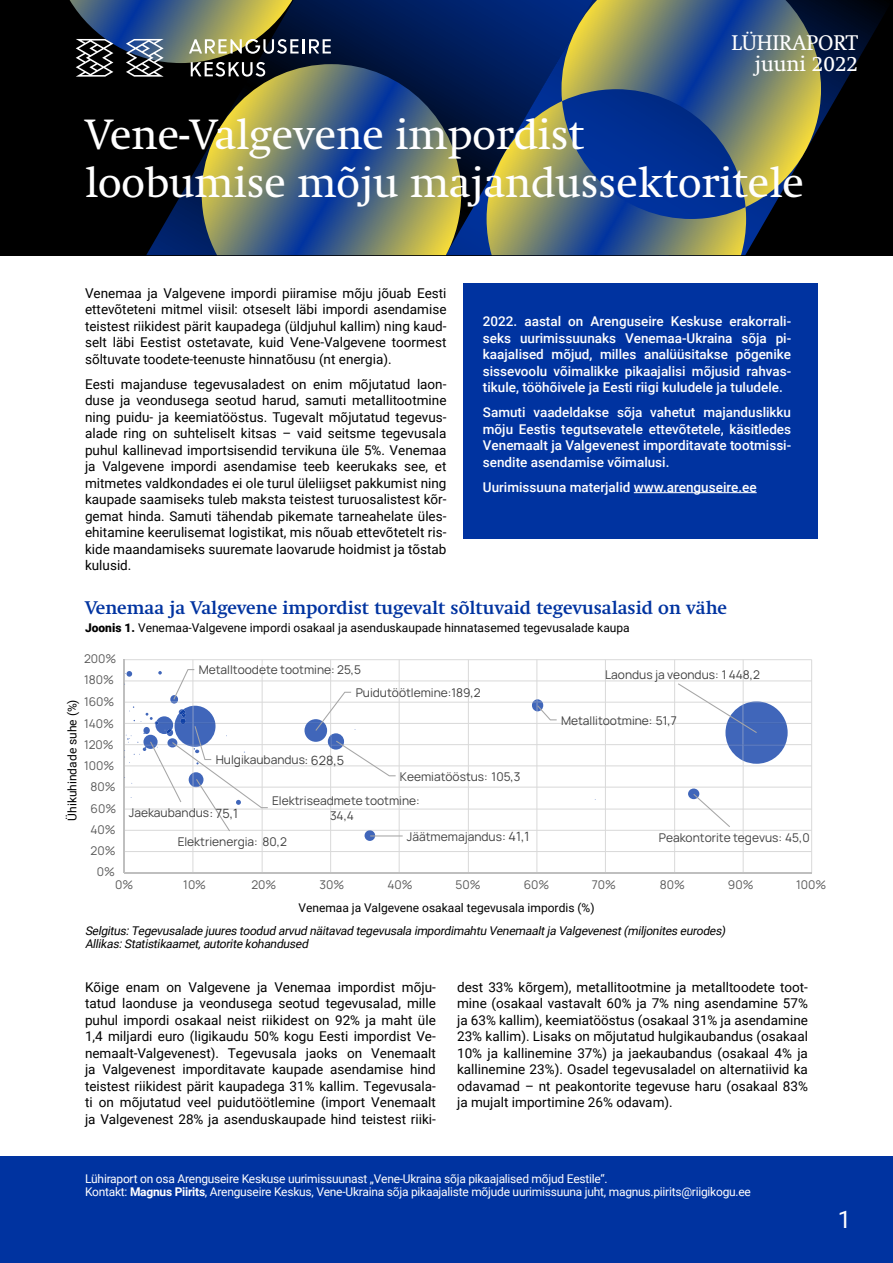
<style>
.page{position:relative;width:893px;height:1263px;background:#fff}
.page>*{position:absolute;margin:0;border:0;box-sizing:border-box;transform-origin:0 0}
.t1{font:42px/48px "Swift";color:#fff}
.t2{font:24px "Roboto";color:#fff}
.t3{font:21px/21px "Swift";color:#fff;text-align:right}
.t4{font:700 18px "Swift 1 OT";color:#0033a0}
.t5{font:13.5px/16.5px "Roboto";color:#000;text-align:justify}
.t6{font:500 13.5px/16.5px "Roboto";color:#fff;text-align:justify}
.t7{font:12px/15.6px "Manrope";color:#404040}
.t8{font:12px/13.5px "Roboto";letter-spacing:-.02em;color:#fff}
.t9{font:italic 12px/13.5px "Roboto";color:#000}
.t10{font:12px "Roboto";color:#000}
.t11{font:12px "Manrope";color:#595959}
.s1{font-weight:900}
.s2{font-size:12.75px}
.s3{font-weight:700}
</style>
<div class="page">
<div style="left:0;top:0;width:893px;height:255px;background:#000"></div>
<svg style="left:146px;top:0;width:353px;height:255px"></svg>
<svg style="left:499px;top:0;width:386px;height:254px"></svg>
<svg style="left:202px;top:64px;width:259px;height:191px;background:#596b6b"></svg>
<svg style="left:446px;top:101px;width:300px;height:154px;background:#5d6b60"></svg>
<svg style="left:561px;top:0;width:260px;height:207px;background:#4a6276"></svg>
<svg style="left:70px;top:0;width:261px;height:77px"></svg>
<div style="left:0;top:1157px;width:893px;height:106px;background:#0033a0"></div>
<div style="left:463px;top:283px;width:354px;height:256px;background:#0033a0"></div>
<hr style="left:124px;top:659px;width:688px;height:1px;background:#d9d9d9">
<hr style="left:124px;top:680px;width:688px;height:1px;background:#d9d9d9">
<hr style="left:124px;top:702px;width:688px;height:1px;background:#d9d9d9">
<hr style="left:124px;top:723px;width:688px;height:1px;background:#d9d9d9">
<hr style="left:124px;top:744px;width:688px;height:1px;background:#d9d9d9">
<hr style="left:124px;top:765px;width:688px;height:1px;background:#d9d9d9">
<hr style="left:124px;top:787px;width:688px;height:1px;background:#d9d9d9">
<hr style="left:124px;top:808px;width:688px;height:1px;background:#d9d9d9">
<hr style="left:124px;top:830px;width:688px;height:1px;background:#d9d9d9">
<hr style="left:124px;top:851px;width:688px;height:1px;background:#d9d9d9">
<hr style="left:811px;top:660px;width:1px;height:213px;background:#d9d9d9">
<hr style="left:743px;top:660px;width:1px;height:213px;background:#d9d9d9">
<hr style="left:674px;top:660px;width:1px;height:213px;background:#d9d9d9">
<hr style="left:605px;top:660px;width:1px;height:213px;background:#d9d9d9">
<hr style="left:536px;top:660px;width:1px;height:213px;background:#d9d9d9">
<hr style="left:468px;top:660px;width:1px;height:213px;background:#d9d9d9">
<hr style="left:399px;top:660px;width:1px;height:213px;background:#d9d9d9">
<hr style="left:330px;top:660px;width:1px;height:213px;background:#d9d9d9">
<hr style="left:262px;top:660px;width:1px;height:213px;background:#d9d9d9">
<hr style="left:192px;top:660px;width:1px;height:213px;background:#d9d9d9">
<hr style="left:124px;top:660px;width:1px;height:213px;background:#bfbfbf">
<hr style="left:124px;top:872px;width:688px;height:1px;background:#bfbfbf">
<div style="left:688px;top:788px;width:11px;height:11px;background:#4066ba;border-radius:50%"></div>
<svg style="left:678px;top:683px;width:110px;height:81px"></svg>
<svg style="left:304px;top:692px;width:92px;height:84px"></svg>
<svg style="left:532px;top:699px;width:25px;height:21px"></svg>
<svg style="left:693px;top:794px;width:37px;height:33px"></svg>
<svg style="left:365px;top:830px;width:38px;height:11px"></svg>
<svg style="left:124px;top:669px;width:144px;height:162px"></svg>
<hr style="left:634px;top:492px;width:123px;height:1px;background:#fff">
<h3 class="t3" style="left:731px;top:33px;width:128px">LÜHIRAPORT juuni 2022</h3>
<h1 class="t1" style="left:85px;top:111px;width:720px">Vene-Valgevene impordist<br>loobumise mõju majandussektoritele</h1>
<p class="t5" style="left:85px;top:284px;width:363px">Venemaa ja Valgevene impordi piiramise mõju jõuab Eesti ettevõteteni mitmel viisil: otseselt läbi impordi asendamise teistest riikidest pärit kaupadega (üldjuhul kallim) ning kaud&shy;selt läbi Eestist ostetavate, kuid Vene-Valgevene toormest sõltuvate toodete-teenuste hinnatõusu (nt energia).</p>
<p class="t5" style="left:85px;top:375px;width:363px">Eesti majanduse tegevusaladest on enim mõjutatud laon&shy;duse ja veondusega seotud harud, samuti metallitootmine ning puidu- ja keemiatööstus. Tugevalt mõjutatud tegevus&shy;alade ring on suhteliselt kitsas – vaid seitsme tegevusala puhul kallinevad importsisendid tervikuna üle 5%. Venemaa ja Valgevene impordi asendamise teeb keerukaks see, et mitmetes valdkondades ei ole turul üleliigset pakkumist ning kaupade saamiseks tuleb maksta teistest turuosalistest kõr&shy;gemat hinda. Samuti tähendab pikemate tarneahelate üles&shy;ehitamine keerulisemat logistikat, mis nõuab ettevõtetelt ris&shy;kide maandamiseks suuremate laovarude hoidmist ja tõstab kulusid.</p>
<p class="t6" style="left:483px;top:313px;width:310px">2022. aastal on Arenguseire Keskuse erakorrali&shy;seks uurimissuunaks Venemaa-Ukraina sõja pi&shy;kaajalised mõjud, milles analüüsitakse põgenike sissevoolu võimalikke pikaajalisi mõjusid rahvas&shy;tikule, tööhõivele ja Eesti riigi kuludele ja tuludele.</p>
<p class="t6" style="left:483px;top:404px;width:310px">Samuti vaadeldakse sõja vahetut majanduslikku mõju Eestis tegutsevatele ettevõtetele, käsitledes Venemaalt ja Valgevenest imporditavate tootmissi&shy;sendite asendamise võimalusi.</p>
<p class="t6" style="left:483px;top:478px;width:275px">Uurimissuuna materjalid www.arenguseire.ee</p>
<h3 class="t4" style="left:85px;top:596px;width:644px">Venemaa ja Valgevene impordist tugevalt sõltuvaid tegevusalasid on vähe</h3>
<p class="t10" style="left:85px;top:619px;width:546px"><span class="s1">Joonis 1.</span> Venemaa-Valgevene impordi osakaal ja asenduskaupade hinnatasemed tegevusalade kaupa</p>
<p class="t11" style="left:84px;top:650px;width:34px">200%</p>
<p class="t11" style="left:84px;top:671px;width:31px">180%</p>
<p class="t11" style="left:84px;top:693px;width:32px">160%</p>
<p class="t10" style="left:64px;top:821px;width:123px;rotate:-90deg">Ühikuhindade suhe (%)</p>
<p class="t11" style="left:84px;top:714px;width:31px">140%</p>
<p class="t11" style="left:84px;top:735px;width:31px">120%</p>
<p class="t11" style="left:84px;top:757px;width:32px">100%</p>
<p class="t11" style="left:91px;top:778px;width:27px">80%</p>
<p class="t11" style="left:91px;top:799px;width:27px">60%</p>
<p class="t11" style="left:91px;top:820px;width:27px">40%</p>
<p class="t11" style="left:91px;top:842px;width:27px">20%</p>
<p class="t11" style="left:97px;top:863px;width:20px">0%</p>
<p class="t7" style="left:199px;top:661px;width:164px">Metalltoodete tootmine: 25,5</p>
<p class="t7" style="left:356px;top:684px;width:126px">Puidutöötlemine:189,2</p>
<p class="t7" style="left:216px;top:752px;width:130px">Hulgikaubandus<span class="s2">: 628,5</span></p>
<p class="t7" style="left:400px;top:768px;width:122px">Keemiatööstus: 105,3</p>
<p class="t7" style="left:129px;top:804px;width:111px">Jaekaubandus<span class="s2">: 75,1</span></p>
<p class="t7" style="left:330px;top:792px;width:91px;text-indent:-58px">Elektriseadmete tootmine:<br>34,4</p>
<p class="t7" style="left:605px;top:666px;width:156px">Laondus ja veondus: 1 448,2</p>
<p class="t7" style="left:561px;top:712px;width:117px">Metallitootmine: 51,7</p>
<p class="t7" style="left:178px;top:833px;width:111px">Elektrienergia: 80,2</p>
<p class="t7" style="left:407px;top:828px;width:124px">Jäätmemajandus<span class="s2">: 41,1</span></p>
<p class="t7" style="left:659px;top:829px;width:152px">Peakontorite tegevus: 45,0</p>
<p class="t11" style="left:115px;top:876px;width:20px">0%</p>
<p class="t11" style="left:183px;top:876px;width:24px">10%</p>
<p class="t11" style="left:251px;top:876px;width:26px">20%</p>
<p class="t11" style="left:319px;top:876px;width:26px">30%</p>
<p class="t11" style="left:388px;top:876px;width:27px">40%</p>
<p class="t11" style="left:456px;top:876px;width:27px">50%</p>
<p class="t11" style="left:524px;top:876px;width:27px">60%</p>
<p class="t11" style="left:592px;top:876px;width:26px">70%</p>
<p class="t11" style="left:660px;top:876px;width:27px">80%</p>
<p class="t11" style="left:728px;top:876px;width:27px">90%</p>
<p class="t11" style="left:796px;top:876px;width:32px">100%</p>
<p class="t10" style="left:298px;top:899px;width:298px">Venemaa ja Valgevene osakaal tegevusala impordis (%)</p>
<p class="t9" style="left:85px;top:923px;width:645px">Selgitus:Tegevusalade juures toodud arvud näitavad tegevusala impordimahtu Venemaaltja Valgevenest(miljonites eurodes)<br>Allikas:Statistikaamet,autorite kohandused</p>
<p class="t5" style="left:85px;top:978px;width:352px">Kõige enam on Valgevene ja Venemaa impordist mõju&shy;tatud laonduse ja veondusega seotud tegevusalad, mille puhul impordi osakaal neist riikidest on 92% ja maht üle 1,4 miljardi euro (ligikaudu 50% kogu Eesti impordist Ve&shy;nemaalt-Valgevenest). Tegevusala jaoks on Venemaalt ja Valgevenest imporditavate kaupade asendamise hind teistest riikidest pärit kaupadega 31% kallim. Tegevusala&shy;ti on mõjutatud veel puidutöötlemine (import Venemaalt ja Valgevenest 28% ja asenduskaupade hind teistest riiki-</p>
<p class="t5" style="left:457px;top:978px;width:352px">dest 33% kõrgem), metallitootmine ja metalltoodete toot&shy;mine (osakaal vastavalt 60% ja 7% ning asendamine 57% ja 63% kallim), keemiatööstus (osakaal 31% ja asendamine 23% kallim). Lisaks on mõjutatud hulgikaubandus (osakaal 10% ja kallinemine 37%) ja jaekaubandus (osakaal 4% ja kallinemine 23%). Osadel tegevusaladel on alternatiivid ka odavamad – nt peakontorite tegevuse haru (osakaal 83% ja mujalt importimine 26% odavam).</p>
<p class="t8" style="left:85px;top:1171px;width:667px">Lühiraport on osa Arenguseire Keskuse uurimissuunast „Vene-Ukraina sõja pikaajalised mõjud Eestile“.<br>Kontakt: <span class="s3">Magnus Piirits</span>, Arenguseire Keskus, Vene-Ukraina sõja pikaajaliste mõjude uurimissuuna juht, magnus.piirits@riigikogu.ee</p>
<h2 class="t2" style="left:838px;top:1202px;width:15px">1</h2>
</div>
